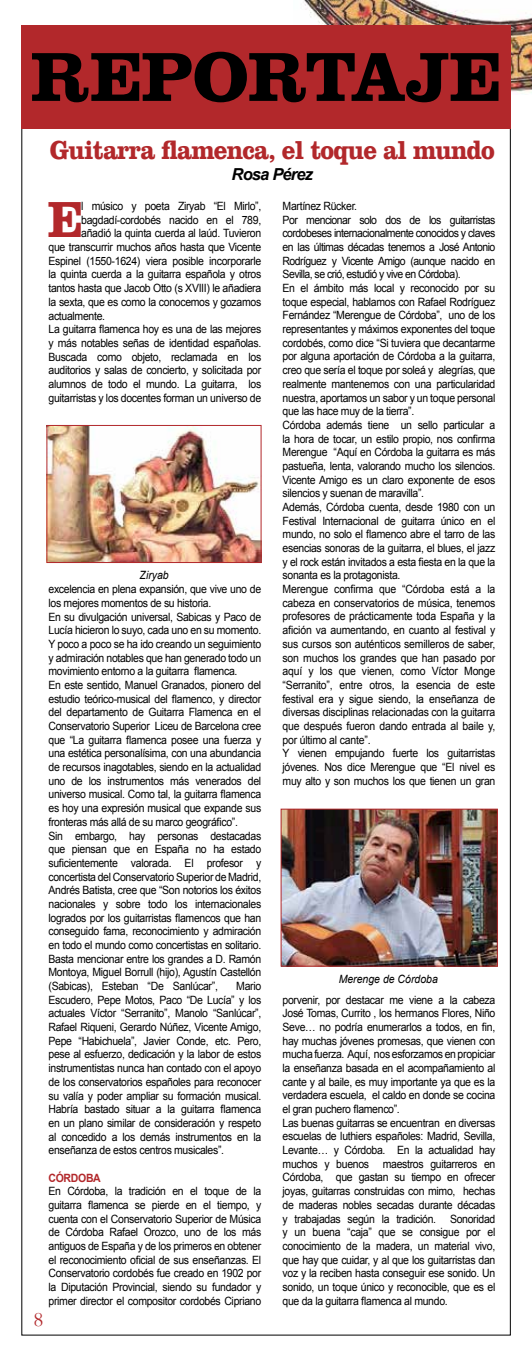
<style>
.page{position:relative;width:532px;height:1361px;background:#fff}
.page>*{position:absolute;margin:0;border:0;box-sizing:border-box;transform-origin:0 0}
.t1{font:700 72px "Clarendon";letter-spacing:-.01em;color:#000}
.t2{font:700 52.65px "Clarendon";color:#b2282b;scale:.92 1}
.t3{font:700 27px "Clarendon";letter-spacing:-.03em;color:#b2282b;scale:.91 1}
.t4{font:21px "Garamond";color:#b2282b}
.t5{font:italic 700 16.5px "Arial";letter-spacing:-.05em;color:#000}
.t6{font:11.4px/13.6px "Arial";letter-spacing:-.03em;color:#000;scale:.92 1}
.t7{font:italic 11.4px "Arial";color:#000;scale:.92 1}
.t8{font:700 11.4px "Arial";letter-spacing:-.03em;color:#b2282b;scale:.92 1}
</style>
<div class="page">
<img style="left:48px;top:427px;width:211px;height:134px">
<div style="left:46px;top:425px;width:215px;height:138px;border:1px solid #b2282b"></div>
<img style="left:282px;top:811px;width:213px;height:153px">
<div style="left:280px;top:809px;width:217px;height:157px;border:1px solid #b2282b"></div>
<img style="left:293px;top:0;width:238px;height:94px">
<div style="left:21px;top:26px;width:489px;height:103px;background:#b2282b"></div>
<h1 class="t1" style="left:31px;top:33px;width:472px">REPORTAJE</h1>
<h3 class="t3" style="left:50px;top:134px;width:490px">Guitarra flamenca, el toque al mundo</h3>
<h3 class="t5" style="left:231px;top:164px;width:83px">Rosa Pérez</h3>
<h2 class="t2" style="left:48px;top:188px;width:40px">E</h2>
<p class="t6" style="left:81px;top:199px;width:197px">l músico y poeta Ziryab “El Mirlo”,</p>
<p class="t6" style="left:81px;top:213px;width:197px">bagdadí-cordobés nacido en el 789,</p>
<p class="t6" style="left:81px;top:227px;width:197px">añadió la quinta cuerda al laúd. Tuvieron</p>
<p class="t6" style="left:48px;top:240px;width:233px">que transcurrir muchos años hasta que Vicente</p>
<p class="t6" style="left:48px;top:254px;width:233px">Espinel (1550-1624) viera posible incorporarle</p>
<p class="t6" style="left:48px;top:268px;width:233px">la quinta cuerda a la guitarra española y otros</p>
<p class="t6" style="left:48px;top:281px;width:233px">tantos hasta que Jacob Otto (s XVIII) le añadiera</p>
<p class="t6" style="left:48px;top:295px;width:233px">la sexta, que es como la conocemos y gozamos</p>
<p class="t6" style="left:48px;top:309px;width:63px">actualmente.</p>
<p class="t6" style="left:48px;top:322px;width:233px">La guitarra flamenca hoy es una de las mejores</p>
<p class="t6" style="left:48px;top:336px;width:233px">y más notables señas de identidad españolas.</p>
<p class="t6" style="left:48px;top:350px;width:233px">Buscada como objeto, reclamada en los</p>
<p class="t6" style="left:48px;top:363px;width:233px">auditorios y salas de concierto, y solicitada por</p>
<p class="t6" style="left:48px;top:377px;width:233px">alumnos de todo el mundo. La guitarra, los</p>
<p class="t6" style="left:48px;top:391px;width:233px">guitarristas y los docentes forman un universo de</p>
<p class="t7" style="left:140px;top:568px;width:33px">Ziryab</p>
<p class="t6" style="left:48px;top:582px;width:233px">excelencia en plena expansión, que vive uno de los mejores momentos de su historia.<br>En su divulgación universal, Sabicas y Paco de Lucía hicieron lo suyo, cada uno en su momento.<br>Y poco a poco se ha ido creando un seguimiento y admiración notables que han generado todo un movimiento entorno a la guitarra flamenca.<br>En este sentido, Manuel Granados, pionero del estudio teórico-musical del flamenco, y director del departamento de Guitarra Flamenca en el Conservatorio Superior Liceu de Barcelona cree que “La guitarra flamenca posee una fuerza y una estética personalísima, con una abundancia de recursos inagotables, siendo en la actualidad uno de los instrumentos más venerados del universo musical. Como tal, la guitarra flamenca es hoy una expresión musical que expande sus fronteras más allá de su marco geográfico”.<br>Sin embargo, hay personas destacadas que piensan que en España no ha estado suficientemente valorada. El profesor y concertista del Conservatorio Superior de Madrid, Andrés Batista, cree que “Son notorios los éxitos nacionales y sobre todo los internacionales logrados por los guitarristas flamencos que han conseguido fama, reconocimiento y admiración en todo el mundo como concertistas en solitario.<br>Basta mencionar entre los grandes a D. Ramón Montoya, Miguel Borrull (hijo), Agustín Castellón (Sabicas), Esteban “De Sanlúcar”,</p>
<p class="t6" style="left:48px;top:979px;width:233px;text-align:justify;text-indent:188px">Mario Escudero, Pepe Motos, Paco “De Lucía” y los actuales Víctor “Serranito”, Manolo “Sanlúcar”, Rafael Riqueni, Gerardo Núñez, Vicente Amigo, Pepe “Habichuela”, Javier Conde, etc. Pero, pese al esfuerzo, dedicación y la labor de estos instrumentistas nunca han contado con el apoyo de los conservatorios españoles para reconocer su valía y poder ampliar su formación musical.<br>Habría bastado situar a la guitarra flamenca en un plano similar de consideración y respeto al concedido a los demás instrumentos en la enseñanza de estos centros musicales”.</p>
<p class="t8" style="left:48px;top:1170px;width:58px">CÓRDOBA</p>
<p class="t6" style="left:48px;top:1184px;width:233px;text-align:justify">En Córdoba, la tradición en el toque de la guitarra flamenca se pierde en el tiempo, y cuenta con el Conservatorio Superior de Música de Córdoba Rafael Orozco, uno de los más antiguos de España y de los primeros en obtener el reconocimiento oficial de sus enseñanzas. El Conservatorio cordobés fue creado en 1902 por la Diputación Provincial, siendo su fundador y primer director el compositor cordobés Cipriano</p>
<h3 class="t4" style="left:34px;top:1306px;width:11px">8</h3>
<p class="t6" style="left:282px;top:199px;width:233px">Martínez Rücker.<br>Por mencionar solo dos de los guitarristas cordobeses internacionalmente conocidos y claves en las últimas décadas tenemos a José Antonio Rodríguez y Vicente Amigo (aunque nacido en Sevilla, se crió, estudió y vive en Córdoba).<br>En el ámbito más local y reconocido por su toque especial, hablamos con Rafael Rodríguez Fernández “Merengue de Córdoba”, uno de los representantes y máximos exponentes del toque cordobés, como dice “Si tuviera que decantarme por alguna aportación de Córdoba a la guitarra, creo que sería el toque por soleá y alegrías, que realmente mantenemos con una particularidad nuestra, aportamos un sabor y un toque personal que las hace muy de la tierra”.<br>Córdoba además tiene un sello particular a la hora de tocar, un estilo propio, nos confirma Merengue “Aquí en Córdoba la guitarra es más pastueña, lenta, valorando mucho los silencios.<br>Vicente Amigo es un claro exponente de esos silencios y suenan de maravilla”.<br>Además, Córdoba cuenta, desde 1980 con un Festival Internacional de guitarra único en el mundo, no solo el flamenco abre el tarro de las esencias sonoras de la guitarra, el blues, el jazz y el rock están invitados a esta fiesta en la que la sonanta es la protagonista.<br>Merengue confirma que “Córdoba está a la cabeza en conservatorios de música, tenemos profesores de prácticamente toda España y la afición va aumentando, en cuanto al festival y sus cursos son auténticos semilleros de saber, son muchos los grandes que han pasado por aquí y los que vienen, como Víctor Monge “Serranito”, entre otros, la esencia de este festival era y sigue siendo, la enseñanza de diversas disciplinas relacionadas con la guitarra que después fueron dando entrada al baile y, por último al cante”.<br>Y vienen empujando fuerte los guitarristas jóvenes. Nos dice Merengue que “El nivel es muy alto y son muchos los que tienen un gran</p>
<p class="t7" style="left:338px;top:971px;width:109px">Merenge de Córdoba</p>
<p class="t6" style="left:282px;top:993px;width:233px">porvenir, por destacar me viene a la cabeza José Tomas, Currito , los hermanos Flores, Niño Seve… no podría enumerarlos a todos, en fin, hay muchas jóvenes promesas, que vienen con mucha fuerza. Aquí, nos esforzamos en propiciar la enseñanza basada en el acompañamiento al cante y al baile, es muy importante ya que es la verdadera escuela, el caldo en donde se cocina el gran puchero flamenco”.<br>Las buenas guitarras se encuentran en diversas escuelas de luthiers españoles: Madrid, Sevilla, Levante… y Córdoba. En la actualidad hay muchos y buenos maestros guitarreros en Córdoba, que gastan su tiempo en ofrecer joyas, guitarras construidas con mimo, hechas de maderas nobles secadas durante décadas y trabajadas según la tradición. Sonoridad y un buena “caja” que se consigue por el conocimiento de la madera, un material vivo, que hay que cuidar, y al que los guitarristas dan voz y la reciben hasta conseguir ese sonido. Un sonido, un toque único y reconocible, que es el que da la guitarra flamenca al mundo.</p>
</div>
